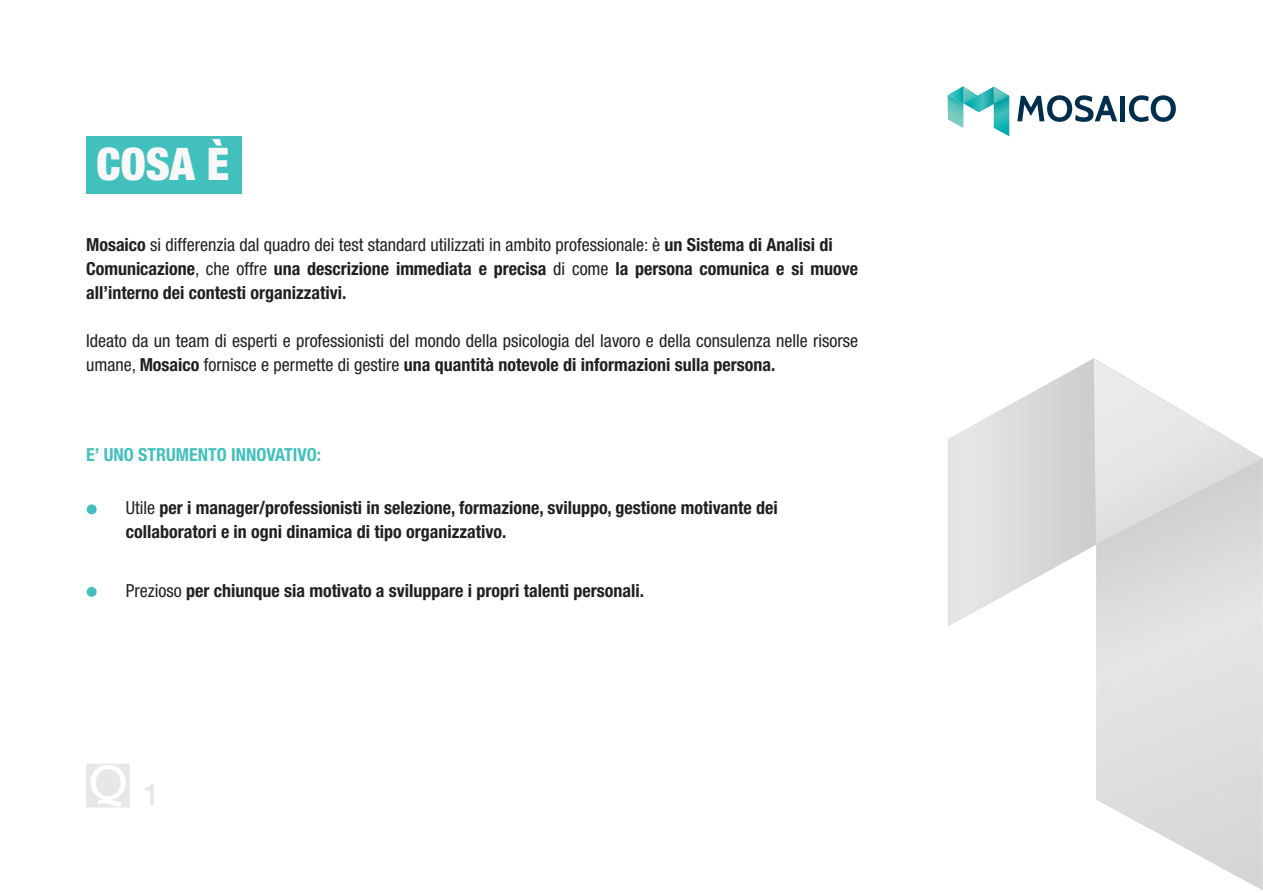
<style>
.page{position:relative;width:1263px;height:893px;background:#fff}
.page>*{position:absolute;margin:0;border:0;box-sizing:border-box;transform-origin:0 0}
.t1{font:900 condensed 45px "Helvetica Neue LT Std";color:#f7f8f7}
.t2{font:500 30px "Helvetica Neue";color:#e6e7e9}
.t3{font:700 condensed 18px/24px "Helvetica Neue LT Std";color:#231f20}
.t4{font:condensed 18px/24px "Helvetica Neue LT Std";color:#231f20}
.t5{font:700 condensed 18px "Helvetica Neue LT Std";color:#42c0bd}
.s1{font-weight:400}
.s2{font-weight:700}
</style>
<div class="page">
<svg style="left:948px;top:86px;width:61px;height:50px"></svg>
<svg style="left:1017px;top:95px;width:100px;height:27px"></svg>
<div style="left:1120px;top:96px;width:5px;height:25px;background:#002f4e"></div>
<svg style="left:1129px;top:95px;width:47px;height:27px"></svg>
<svg style="left:86px;top:764px;width:44px;height:43px"></svg>
<div style="left:87px;top:504px;width:10px;height:10px;background:#42c0bd;border-radius:50%"></div>
<div style="left:87px;top:587px;width:10px;height:10px;background:#42c0bd;border-radius:50%"></div>
<div style="left:86px;top:136px;width:155px;height:58px;background:#42c0bd"></div>
<svg style="left:948px;top:358px;width:146px;height:269px"></svg>
<svg style="left:1094px;top:458px;width:169px;height:432px;background:#e2e2e4"></svg>
<svg style="left:1094px;top:358px;width:168px;height:186px"></svg>
<h1 class="t1" style="left:97px;top:137px;width:134px">COSA È</h1>
<p class="t3" style="left:86px;top:232px;width:774px">Mosaico <span class="s1">si differenzia dal quadro dei test standard utilizzati in ambito professionale: è</span> un Sistema di Analisi di<br>Comunicazione<span class="s1">, che offre</span> una descrizione immediata e precisa <span class="s1">di come</span> la persona comunica e si muove all’interno dei contesti organizzativi.</p>
<p class="t4" style="left:86px;top:329px;width:773px">Ideato da un team di esperti e professionisti del mondo della psicologia del lavoro e della consulenza nelle risorse umane, <span class="s2">Mosaico</span> fornisce e permette di gestire <span class="s2">una quantità notevole di informazioni sulla persona.</span></p>
<p class="t5" style="left:86px;top:444px;width:237px">E’ UNO STRUMENTO INNOVATIVO:</p>
<p class="t3" style="left:126px;top:495px;width:653px"><span class="s1">Utile</span> per i manager/professionisti in selezione, formazione, sviluppo, gestione motivante dei collaboratori e in ogni dinamica di tipo organizzativo.</p>
<p class="t3" style="left:126px;top:579px;width:520px"><span class="s1">Prezioso</span> per chiunque sia motivato a sviluppare i propri talenti personali.</p>
<h2 class="t2" style="left:143px;top:770px;width:18px">1</h2>
</div>
